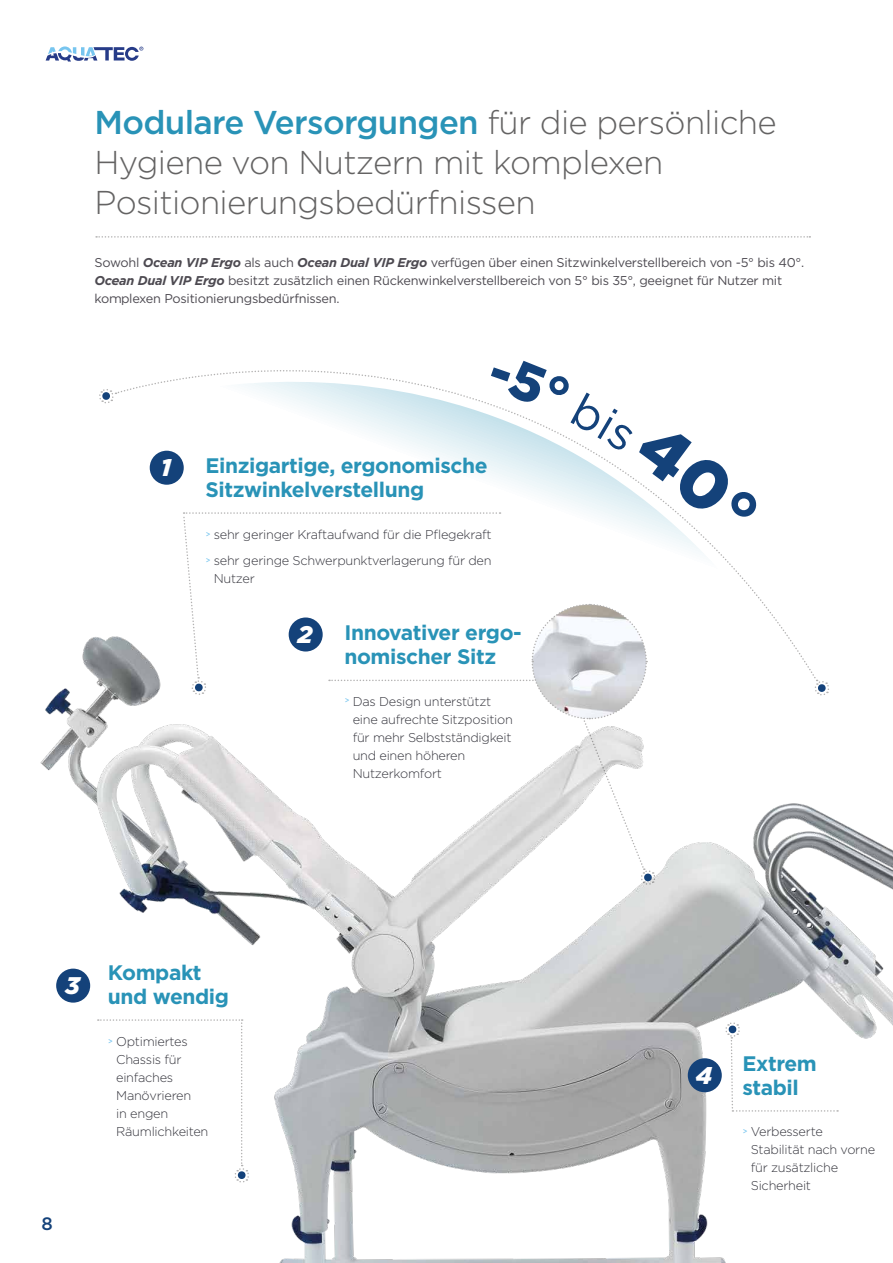
<style>
.page{position:relative;width:893px;height:1263px;background:#fff}
.page>*{position:absolute;margin:0;border:0;box-sizing:border-box;transform-origin:0 0}
.t1{font:300 33px/39.6px "Gotham";letter-spacing:-.02em;color:#646363}
.t2{font:italic 900 24px "Gotham";color:#fff}
.t3{font:700 21px/24.3px "Gotham";letter-spacing:-.02em;color:#2993b7}
.t4{font:500 18px "Gotham";color:#14427a}
.t5{font:300 12.75px/18px "Gotham";letter-spacing:-.02em;color:#35353d}
.t6{font:12.75px/18px "Gotham";letter-spacing:-.02em;color:#4d4a51}
.s1{font-weight:500;color:#2993b7}
.s2{font-weight:700;font-style:italic}
</style>
<div class="page">
<img style="left:40px;top:636px;width:853px;height:627px">
<svg style="left:96px;top:236px;width:714px;height:2px"></svg>
<svg style="left:46px;top:46px;width:97px;height:16px"></svg>
<div style="left:56px;top:968px;width:34px;height:35px;background:#14427a;border-radius:50%"></div>
<svg style="left:98px;top:1019px;width:151px;height:164px"></svg>
<div style="left:688px;top:1058px;width:34px;height:34px;background:#14427a;border-radius:50%"></div>
<svg style="left:725px;top:1022px;width:113px;height:90px"></svg>
<svg style="left:117px;top:378px;width:701px;height:303px"></svg>
<svg style="left:814px;top:680px;width:16px;height:16px"></svg>
<svg style="left:99px;top:389px;width:17px;height:15px"></svg>
<svg style="left:182px;top:370px;width:579px;height:515px"></svg>
<h1 class="t1" style="left:94px;top:103px;width:684px"><span class="s1">Modulare Versorgungen</span> für die persönliche<br>Hygiene von Nutzern mit komplexen<br>Positionierungsbedürfnissen</h1>
<p class="t6" style="left:94px;top:253px;width:711px">Sowohl <span class="s2">Ocean VIP Ergo</span> als auch <span class="s2">Ocean Dual VIP Ergo</span> verfügen über einen Sitzwinkelverstellbereich von -5° bis 40°.<br><span class="s2">Ocean Dual VIP Ergo</span> besitzt zusätzlich einen Rückenwinkelverstellbereich von 5° bis 35°, geeignet für Nutzer mit komplexen Positionierungsbedürfnissen.</p>
<h2 class="t2" style="left:161px;top:451px;width:12px">1</h2>
<h3 class="t3" style="left:205px;top:453px;width:284px">Einzigartige, ergonomische<br>Sitzwinkelverstellung</h3>
<p class="t5" style="left:205px;top:521px;width:288px;line-height:26.5px"><sup>&gt;</sup> sehr geringer Kraftaufwand für die Pflegekraft <sup>&gt;</sup> sehr geringe Schwerpunktverlagerung für den</p>
<p class="t5" style="left:214px;top:570px;width:43px">Nutzer</p>
<h2 class="t2" style="left:297px;top:618px;width:17px">2</h2>
<h3 class="t3" style="left:344px;top:620px;width:179px">Innovativer ergo&shy;nomischer Sitz</h3>
<p class="t5" style="left:353px;top:692px;width:162px;text-indent:-8px"><sup>&gt;</sup> Das Design unterstützt eine aufrechte Sitzposition für mehr Selbstständigkeit und einen höheren<br>Nutzerkomfort</p>
<h2 class="t2" style="left:65px;top:969px;width:16px">3</h2>
<h3 class="t3" style="left:108px;top:960px;width:123px">Kompakt und wendig</h3>
<p class="t5" style="left:116px;top:1032px;width:94px;text-indent:-8px"><sup>&gt;</sup> Optimiertes<br>Chassis für einfaches<br>Manövrieren<br>in engen<br>Räumlichkeiten</p>
<h3 class="t4" style="left:42px;top:1213px;width:13px">8</h3>
<h2 class="t2" style="left:696px;top:1058px;width:18px">4</h2>
<h3 class="t3" style="left:742px;top:1051px;width:76px">Extrem stabil</h3>
<p class="t5" style="left:751px;top:1123px;width:126px;text-indent:-8px"><sup>&gt;</sup> Verbesserte<br>Stabilität nach vorne für zusätzliche<br>Sicherheit</p>
</div>
